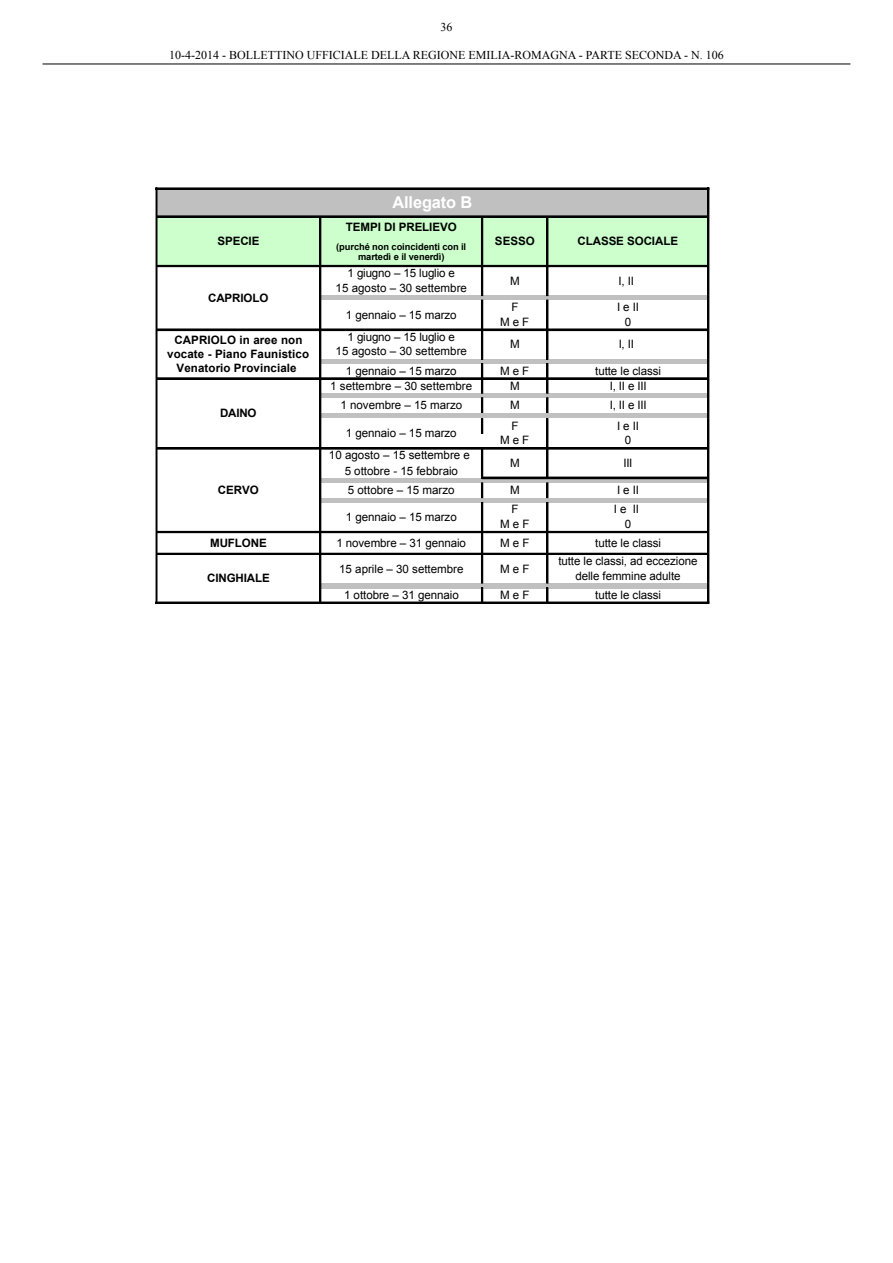
<style>
.page{position:relative;width:893px;height:1263px;background:#fff}
.page>*{position:absolute;margin:0;border:0;box-sizing:border-box;transform-origin:0 0}
.t1{font:700 16.35px "Arial";letter-spacing:-.01em;color:#fff}
.t2{font:12px "Times New Roman";color:#000}
.t3{font:11.55px/19.6px "Arial";letter-spacing:-.005em;color:#000;text-align:center}
.t4{font:700 11.55px/13.6px "Arial";color:#000;text-align:center}
.t5{font:700 9.3px/10.6px "Arial";letter-spacing:-.01em;color:#000;text-align:center}
</style>
<div class="page">
<hr style="left:43px;top:64px;width:807px;height:1px;background:#000">
<div style="left:157px;top:189px;width:552px;height:28px;background:#c0c0c0"></div>
<div style="left:157px;top:216px;width:552px;height:50px;background:#cfc"></div>
<hr style="left:320px;top:296px;width:389px;height:4px;background:#c0c0c0">
<div style="left:320px;top:359px;width:389px;height:5px;background:#c0c0c0"></div>
<div style="left:320px;top:393px;width:389px;height:5px;background:#c0c0c0"></div>
<div style="left:320px;top:413px;width:389px;height:5px;background:#c0c0c0"></div>
<svg style="left:321px;top:478px;width:386px;height:5px;background:#bababa"></svg>
<div style="left:320px;top:498px;width:389px;height:5px;background:#c0c0c0"></div>
<div style="left:320px;top:583px;width:389px;height:5px;background:#c0c0c0"></div>
<div style="left:156px;top:188px;width:553px;height:1px;border:1px solid #000"></div>
<div style="left:157px;top:216px;width:551px;height:1px;border:1px solid #000"></div>
<div style="left:157px;top:265px;width:551px;height:2px;border:1px solid #000"></div>
<div style="left:157px;top:329px;width:551px;height:2px;border:1px solid #000"></div>
<div style="left:157px;top:378px;width:551px;height:2px;border:1px solid #000"></div>
<div style="left:157px;top:447px;width:551px;height:2px;border:1px solid #000"></div>
<div style="left:482px;top:477px;width:226px;height:2px;border:1px solid #000"></div>
<div style="left:157px;top:531px;width:551px;height:2px;border:1px solid #000"></div>
<div style="left:157px;top:553px;width:551px;height:2px;border:1px solid #000"></div>
<div style="left:156px;top:602px;width:553px;height:1px;border:1px solid #000"></div>
<div style="left:156px;top:188px;width:1px;height:415px;border:1px solid #000"></div>
<div style="left:319px;top:217px;width:2px;height:385px;border:1px solid #000"></div>
<div style="left:481px;top:217px;width:2px;height:79px;border:1px solid #000"></div>
<div style="left:481px;top:300px;width:2px;height:59px;border:1px solid #000"></div>
<div style="left:481px;top:363px;width:2px;height:30px;border:1px solid #000"></div>
<svg style="left:481px;top:398px;width:2px;height:36px"></svg>
<div style="left:481px;top:449px;width:2px;height:29px;border:1px solid #000"></div>
<svg style="left:481px;top:483px;width:2px;height:15px"></svg>
<div style="left:481px;top:502px;width:2px;height:81px;border:1px solid #000"></div>
<svg style="left:481px;top:588px;width:2px;height:14px"></svg>
<div style="left:546px;top:217px;width:2px;height:79px;border:1px solid #000"></div>
<div style="left:546px;top:300px;width:2px;height:59px;border:1px solid #000"></div>
<div style="left:546px;top:363px;width:2px;height:30px;border:1px solid #000"></div>
<svg style="left:546px;top:364px;width:2px;height:49px"></svg>
<div style="left:546px;top:418px;width:2px;height:60px;border:1px solid #000"></div>
<svg style="left:546px;top:483px;width:2px;height:15px"></svg>
<div style="left:546px;top:502px;width:2px;height:81px;border:1px solid #000"></div>
<svg style="left:546px;top:588px;width:2px;height:14px"></svg>
<div style="left:707px;top:188px;width:2px;height:415px;border:1px solid #000"></div>
<p class="t2" style="left:440px;top:19px;width:13px">36</p>
<p class="t2" style="left:169px;top:47px;width:472px">10-4-2014 - BOLLETTINO UFFICIALE DELLA REGIONE EMILIA-ROMAGNA - PARTE SECONDA</p>
<p class="t2" style="left:684px;top:47px;width:41px">- N. 106</p>
<h1 class="t1" style="left:392px;top:192px;width:81px">Allegato B</h1>
<p class="t4" style="left:217px;top:235px;width:44px">SPECIE</p>
<p class="t4" style="left:208px;top:291px;width:62px">CAPRIOLO</p>
<p class="t4" style="left:167px;top:334px;width:143px">CAPRIOLO in aree non vocate - Piano Faunistico<br>Venatorio Provinciale</p>
<p class="t4" style="left:220px;top:407px;width:38px">DAINO</p>
<p class="t4" style="left:218px;top:484px;width:43px">CERVO</p>
<p class="t4" style="left:346px;top:220px;width:112px">TEMPI DI PRELIEVO</p>
<p class="t5" style="left:336px;top:241px;width:131px">(purché non coincidenti con il martedì e il venerdì)</p>
<p class="t3" style="left:347px;top:263px;width:109px">1 giugno – 15 luglio e</p>
<p class="t3" style="left:336px;top:278px;width:133px">15 agosto – 30 settembre</p>
<p class="t3" style="left:346px;top:305px;width:112px">1 gennaio – 15 marzo</p>
<p class="t3" style="left:348px;top:327px;width:109px">1 giugno – 15 luglio e</p>
<p class="t3" style="left:336px;top:342px;width:133px">15 agosto – 30 settembre<br>1 gennaio – 15 marzo</p>
<p class="t4" style="left:495px;top:235px;width:41px">SESSO</p>
<p class="t4" style="left:577px;top:235px;width:102px">CLASSE SOCIALE</p>
<p class="t3" style="left:510px;top:271px;width:11px">M</p>
<p class="t3" style="left:619px;top:271px;width:17px">I, II</p>
<p class="t3" style="left:511px;top:297px;width:9px">F</p>
<p class="t3" style="left:617px;top:297px;width:23px">I e II</p>
<p class="t3" style="left:500px;top:312px;width:31px">M e F</p>
<p class="t3" style="left:625px;top:312px;width:8px">0</p>
<p class="t3" style="left:510px;top:334px;width:11px">M</p>
<p class="t3" style="left:619px;top:334px;width:17px">I, II</p>
<p class="t3" style="left:500px;top:361px;width:31px">M e F</p>
<p class="t3" style="left:595px;top:361px;width:67px">tutte le classi</p>
<p class="t3" style="left:330px;top:376px;width:143px">1 settembre – 30 settembre</p>
<p class="t3" style="left:510px;top:376px;width:11px">M</p>
<p class="t3" style="left:610px;top:376px;width:38px">I, II e III</p>
<p class="t3" style="left:340px;top:395px;width:123px">1 novembre – 15 marzo</p>
<p class="t3" style="left:510px;top:395px;width:11px">M</p>
<p class="t3" style="left:610px;top:395px;width:38px">I, II e III</p>
<p class="t3" style="left:346px;top:423px;width:112px">1 gennaio – 15 marzo</p>
<p class="t3" style="left:511px;top:416px;width:9px">F</p>
<p class="t3" style="left:617px;top:416px;width:23px">I e II</p>
<p class="t3" style="left:500px;top:431px;width:31px">M e F</p>
<p class="t3" style="left:625px;top:431px;width:8px">0</p>
<p class="t3" style="left:329px;top:446px;width:143px">10 agosto – 15 settembre e</p>
<p class="t3" style="left:345px;top:461px;width:115px;text-align:left">5 ottobre - 15 febbraio<br>5 ottobre – 15 marzo</p>
<p class="t3" style="left:346px;top:507px;width:112px">1 gennaio – 15 marzo</p>
<p class="t3" style="left:510px;top:453px;width:11px">M</p>
<p class="t3" style="left:623px;top:453px;width:10px">III</p>
<p class="t3" style="left:510px;top:480px;width:11px">M</p>
<p class="t3" style="left:617px;top:480px;width:23px">I e II</p>
<p class="t3" style="left:511px;top:500px;width:9px">F</p>
<p class="t3" style="left:614px;top:500px;width:26px">I e II</p>
<p class="t3" style="left:500px;top:514px;width:31px">M e F</p>
<p class="t3" style="left:625px;top:514px;width:8px">0</p>
<p class="t4" style="left:210px;top:536px;width:58px">MUFLONE</p>
<p class="t3" style="left:336px;top:533px;width:131px">1 novembre – 31 gennaio</p>
<p class="t3" style="left:500px;top:533px;width:31px">M e F</p>
<p class="t3" style="left:595px;top:533px;width:67px">tutte le classi</p>
<p class="t4" style="left:207px;top:572px;width:64px">CINGHIALE</p>
<p class="t3" style="left:339px;top:559px;width:126px">15 aprile – 30 settembre</p>
<p class="t3" style="left:500px;top:559px;width:31px">M e F</p>
<p class="t3" style="left:558px;top:553px;width:141px;line-height:14.9px">tutte le classi, ad eccezione delle femmine adulte</p>
<p class="t3" style="left:344px;top:585px;width:116px">1 ottobre – 31 gennaio</p>
<p class="t3" style="left:500px;top:585px;width:31px">M e F</p>
<p class="t3" style="left:595px;top:585px;width:67px">tutte le classi</p>
</div>
